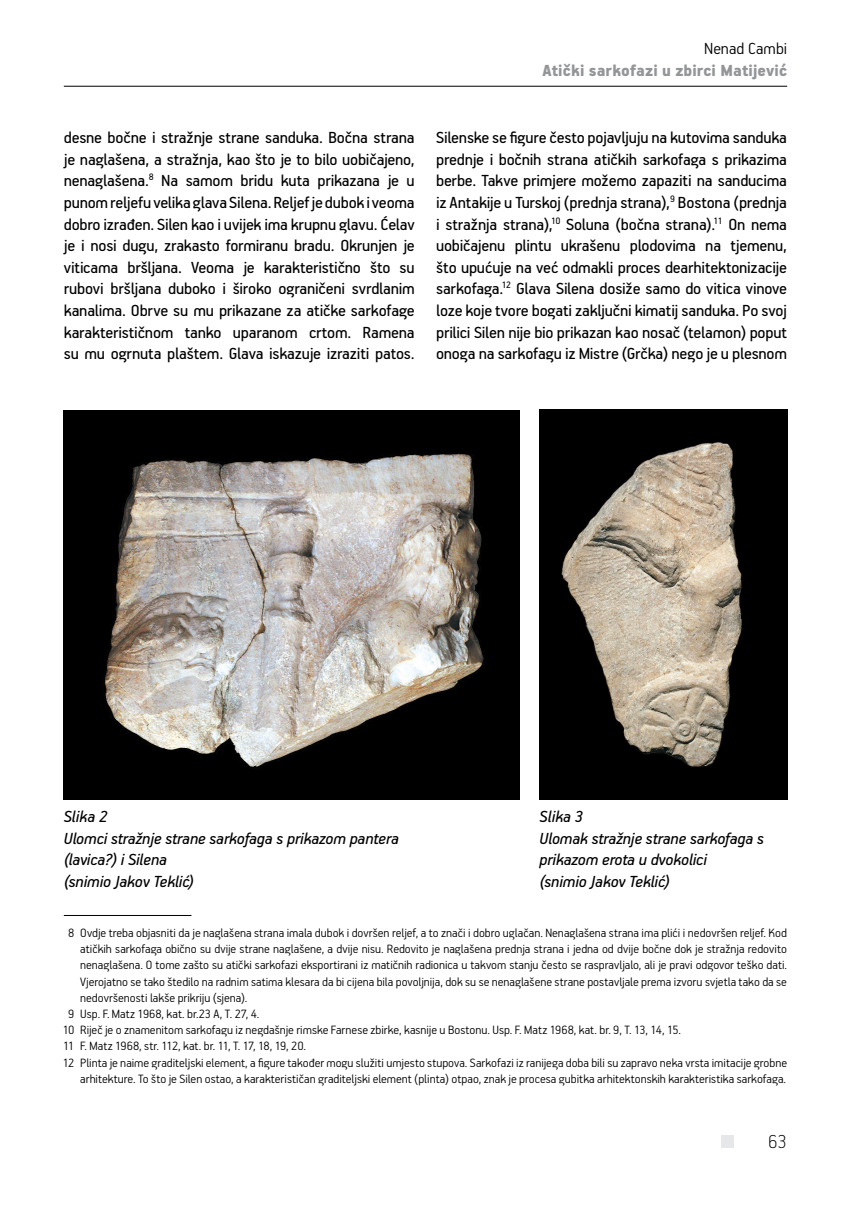
<style>
.page{position:relative;width:851px;height:1212px;background:#fff}
.page>*{position:absolute;margin:0;border:0;box-sizing:border-box;transform-origin:0 0}
.t1{font:100 21px "PF Handbook Pro";color:#000}
.t2{font:18px/21.6px "PF Handbook Pro";letter-spacing:-.01em;color:#000;text-align:justify}
.t3{font:italic 18px/21.6px "PF Handbook Pro";letter-spacing:-.01em;color:#000}
.t4{font:900 18px "PF Handbook Pro";letter-spacing:.005em;color:#939598}
.t5{font:300 18px "PF Handbook Pro";letter-spacing:.005em;color:#000}
.t6{font:300 13.5px "PF Handbook Pro";color:#000}
</style>
<div class="page">
<div style="left:721px;top:1135px;width:12px;height:13px;background:#e6e7e8"></div>
<hr style="left:64px;top:86px;width:723px;height:1px;background:#000">
<img style="left:64px;top:410px;width:456px;height:389px">
<img style="left:539px;top:409px;width:248px;height:390px">
<hr style="left:64px;top:915px;width:127px;height:1px;background:#000">
<h2 class="t5" style="left:704px;top:38px;width:84px">Nenad Cambi</h2>
<h2 class="t4" style="left:542px;top:59px;width:246px">Atički sarkofazi u zbirci Matijević</h2>
<p class="t2" style="left:64px;top:126px;width:352px">desne bočne i stražnje strane sanduka. Bočna strana je naglašena, a stražnja, kao što je to bilo uobičajeno, nenaglašena.<sup>8</sup> Na samom bridu kuta prikazana je u punom reljefu velika glava Silena. Reljef je dubok i veoma dobro izrađen. Silen kao i uvijek ima krupnu glavu. Ćelav je i nosi dugu, zrakasto formiranu bradu. Okrunjen je viticama bršljana. Veoma je karakteristično što su rubovi bršljana duboko i široko ograničeni svrdlanim kanalima. Obrve su mu prikazane za atičke sarkofage karakterističnom tanko uparanom crtom. Ramena su mu ogrnuta plaštem. Glava iskazuje izraziti patos.</p>
<p class="t2" style="left:436px;top:126px;width:352px">Silenske se figure često pojavljuju na kutovima sanduka prednje i bočnih strana atičkih sarkofaga s prikazima berbe. Takve primjere možemo zapaziti na sanducima iz Antakije u Turskoj (prednja strana),<sup>9</sup> Bostona (prednja i stražnja strana),<sup>10</sup> Soluna (bočna strana).<sup>11</sup> On nema uobičajenu plintu ukrašenu plodovima na tjemenu, što upućuje na već odmakli proces dearhitektonizacije sarkofaga.<sup>12</sup> Glava Silena dosiže samo do vitica vinove loze koje tvore bogati zaključni kimatij sanduka. Po svoj prilici Silen nije bio prikazan kao nosač (telamon) poput onoga na sarkofagu iz Mistre (Grčka) nego je u plesnom</p>
<h2 class="t3" style="left:64px;top:805px;width:337px">Slika 2<br>Ulomci stražnje strane sarkofaga s prikazom pantera (lavica?) i Silena<br>(snimio Jakov Teklić)</h2>
<h2 class="t3" style="left:539px;top:805px;width:226px">Slika 3<br>Ulomak stražnje strane sarkofaga s prikazom erota u dvokolici<br>(snimio Jakov Teklić)</h2>
<p class="t6" style="left:68px;top:924px;width:720px">8 Ovdje treba objasniti da je naglašena strana imala dubok i dovršen reljef, a to znači i dobro uglačan. Nenaglašena strana ima plići i nedovršen reljef. Kod</p>
<p class="t6" style="left:80px;top:941px;width:708px">atičkih sarkofaga obično su dvije strane naglašene, a dvije nisu. Redovito je naglašena prednja strana i jedna od dvije bočne dok je stražnja redovito</p>
<p class="t6" style="left:80px;top:957px;width:708px">nenaglašena. O tome zašto su atički sarkofazi eksportirani iz matičnih radionica u takvom stanju često se raspravljalo, ali je pravi odgovor teško dati.</p>
<p class="t6" style="left:80px;top:973px;width:708px">Vjerojatno se tako štedilo na radnim satima klesara da bi cijena bila povoljnija, dok su se nenaglašene strane postavljale prema izvoru svjetla tako da se</p>
<p class="t6" style="left:80px;top:989px;width:169px">nedovršenosti lakše prikriju (sjena).</p>
<p class="t6" style="left:68px;top:1005px;width:192px">9 Usp. F. Matz 1968, kat. br.23 A, T. 27, 4.</p>
<p class="t6" style="left:63px;top:1022px;width:619px">10 Riječ je o znamenitom sarkofagu iz negdašnje rimske Farnese zbirke, kasnije u Bostonu. Usp. F. Matz 1968, kat. br. 9, T. 13, 14, 15.</p>
<p class="t6" style="left:63px;top:1038px;width:244px">11 F. Matz 1968, str. 112, kat. br. 11, T. 17, 18, 19, 20.</p>
<p class="t6" style="left:63px;top:1054px;width:725px">12 Plinta je naime graditeljski element, a figure također mogu služiti umjesto stupova. Sarkofazi iz ranijega doba bili su zapravo neka vrsta imitacije grobne</p>
<p class="t6" style="left:80px;top:1070px;width:707px">arhitekture. To što je Silen ostao, a karakterističan graditeljski element (plinta) otpao, znak je procesa gubitka arhitektonskih karakteristika sarkofaga.</p>
<h1 class="t1" style="left:768px;top:1129px;width:20px">63</h1>
</div>
